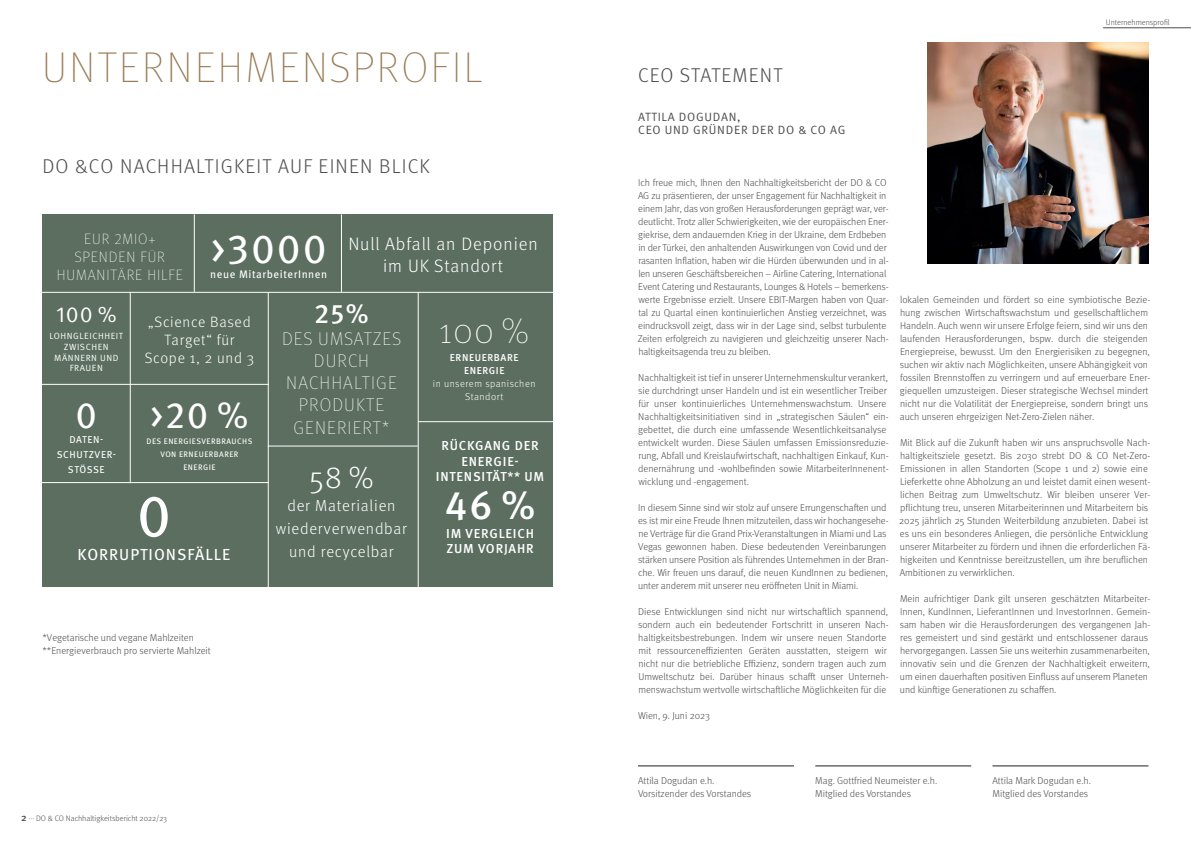
<style>
.page{position:relative;width:1191px;height:842px;background:#fff}
.page>*{position:absolute;margin:0;border:0;box-sizing:border-box;transform-origin:0 0}
.t1{font:59.2px "Meta Pro";color:#fff}
.t2{font:100 43px "Meta Pro";letter-spacing:.06em;color:#997c55}
.t3{font:41px "Meta Pro";color:#fff}
.t4{font:500 40px "Meta Pro";color:#fff}
.t5{font:37px "Meta Pro";color:#fff}
.t6{font:100 36px "Meta Pro";color:#fff}
.t7{font:300 31px "Meta Pro";color:#fff}
.t8{font:500 27px "Meta Pro";color:#fff}
.t9{font:22px "Meta Pro Norm";color:#fff}
.t10{font:300 20px "Meta Pro";letter-spacing:.06em;color:#4b4c4d}
.t11{font:100 18.5px/22.1px "Meta Pro";letter-spacing:.06em;color:#fff;text-align:center}
.t12{font:300 18px/21.6px "Meta Pro";letter-spacing:.05em;color:#fff;text-align:center}
.t13{font:300 16px/23px "Meta Pro";letter-spacing:.05em;color:#fff;text-align:center}
.t14{font:16px "Meta Pro";letter-spacing:.06em;color:#fff}
.t15{font:300 15px/18px "Meta Pro";letter-spacing:.05em;color:#fff;text-align:center}
.t16{font:100 15px/18px "Meta Pro";letter-spacing:.06em;color:#fff;text-align:center}
.t17{font:500 13px/15.6px "Meta Pro";letter-spacing:.06em;color:#fff;text-align:center}
.t18{font:12px/13px "Meta Pro Norm";letter-spacing:.06em;color:#4b4c4d}
.t19{font:11px "Meta Pro";letter-spacing:.05em;color:#fff}
.t20{font:300 10px/13px "Meta Pro";letter-spacing:-.005em;color:#4b4c4d}
.t21{font:300 10px/13px "Meta Pro";letter-spacing:.05em;color:#fff;text-align:center}
.t22{font:10px/15px "Meta Pro";letter-spacing:.06em;color:#fff;text-align:center}
.t23{font:500 10px/13px "Meta Pro";letter-spacing:.06em;color:#fff;text-align:center}
.t24{font:9px/10.8px "Meta Pro Norm";letter-spacing:.06em;color:#fff;text-align:center}
.t25{font:300 8px "Meta Pro";color:#4b4c4d}
.t26{font:8px/13px "Meta Pro";letter-spacing:.06em;color:#fff;text-align:center}
.s1{font-weight:500;font-size:10px}
</style>
<div class="page">
<hr style="left:1103px;top:28px;width:88px;height:1px;background:#4b4c4d">
<img style="left:927px;top:43px;width:221px;height:221px">
<hr style="left:815px;top:766px;width:156px;height:1px;background:#231f20">
<hr style="left:638px;top:766px;width:156px;height:1px;background:#231f20">
<hr style="left:992px;top:766px;width:156px;height:1px;background:#231f20">
<div style="left:43px;top:214px;width:510px;height:373px;background:#5b6e5f"></div>
<hr style="left:26px;top:292px;width:543px;height:1px;background:#fff">
<hr style="left:26px;top:384px;width:243px;height:1px;background:#fff">
<hr style="left:26px;top:482px;width:243px;height:1px;background:#fff">
<hr style="left:268px;top:445px;width:150px;height:1px;background:#fff">
<hr style="left:418px;top:421px;width:151px;height:1px;background:#fff">
<hr style="left:130px;top:292px;width:1px;height:191px;background:#fff">
<hr style="left:194px;top:214px;width:1px;height:78px;background:#fff">
<hr style="left:341px;top:214px;width:1px;height:78px;background:#fff">
<hr style="left:268px;top:292px;width:1px;height:307px;background:#fff">
<hr style="left:418px;top:292px;width:1px;height:307px;background:#fff">
<h2 class="t2" style="left:42px;top:37px;width:442px">UNTERNEHMENSPROFIL</h2>
<h3 class="t10" style="left:42px;top:151px;width:389px">DO &amp;CO NACHHALTIGKEIT AUF EINEN BLICK</h3>
<h3 class="t16" style="left:57px;top:229px;width:127px">EUR 2MIO+<br>SPENDEN FÜR<br>HUMANITÄRE HILFE</h3>
<h3 class="t3" style="left:211px;top:218px;width:118px">&gt;3000</h3>
<p class="t19" style="left:210px;top:266px;width:119px">neue MitarbeiterInnen</p>
<h3 class="t12" style="left:348px;top:232px;width:191px">Null Abfall an Deponien im UK Standort</h3>
<h3 class="t8" style="left:314px;top:293px;width:56px">25%</h3>
<h3 class="t11" style="left:282px;top:327px;width:120px">DES UMSATZES<br>DURCH<br>NACHHALTIGE<br>PRODUKTE<br>GENERIERT*</h3>
<h3 class="t9" style="left:56px;top:298px;width:62px">100 %</h3>
<p class="t24" style="left:50px;top:330px;width:75px">LOHNGLEICHHEIT<br>ZWISCHEN<br>MÄNNERN UND<br>FRAUEN</p>
<h3 class="t15" style="left:145px;top:312px;width:111px">„Science Based<br>Target“ für<br>Scope 1, 2 und 3</h3>
<h3 class="t6" style="left:439px;top:305px;width:91px">100 %</h3>
<p class="t23" style="left:450px;top:351px;width:70px">ERNEUERBARE<br>ENERGIE</p>
<p class="t21" style="left:433px;top:377px;width:104px">in unserem spanischen<br>Standort</p>
<h3 class="t5" style="left:150px;top:387px;width:100px">&gt;20 %</h3>
<p class="t26" style="left:160px;top:447px;width:80px">VON ERNEUERBARER<br>ENERGIE</p>
<h3 class="t5" style="left:76px;top:387px;width:23px">0</h3>
<p class="t22" style="left:57px;top:432px;width:61px">DATEN-<br>SCHUTZVER-<br>STÖSSE</p>
<p class="t26" style="left:146px;top:434px;width:107px">DES ENERGIESVERBRAUCHS</p>
<h3 class="t17" style="left:436px;top:437px;width:110px">RÜCKGANG DER<br>ENERGIE-<br>INTENSITÄT** UM</h3>
<h3 class="t4" style="left:445px;top:474px;width:92px">46 %</h3>
<h3 class="t17" style="left:446px;top:524px;width:89px;text-align:left">IM VERGLEICH<br>ZUM VORJAHR</h3>
<h3 class="t7" style="left:309px;top:455px;width:66px">58 %</h3>
<h3 class="t13" style="left:276px;top:493px;width:133px">der Materialien wiederverwendbar und recycelbar</h3>
<h1 class="t1" style="left:137px;top:470px;width:36px">0</h1>
<h3 class="t14" style="left:78px;top:542px;width:154px">KORRUPTIONSFÄLLE</h3>
<p class="t20" style="left:43px;top:630px;width:170px">*Vegetarische und vegane Mahlzeiten **Energieverbrauch pro servierte Mahlzeit</p>
<p class="t25" style="left:21px;top:812px;width:147px"><span class="s1">2</span> ··· DO &amp; CO Nachhaltigkeitsbericht 2022/23</p>
<h3 class="t10" style="left:638px;top:60px;width:146px">CEO STATEMENT</h3>
<p class="t18" style="left:638px;top:109px;width:209px">ATTILA DOGUDAN,<br>CEO UND GRÜNDER DER DO &amp; CO AG</p>
<p class="t25" style="left:1106px;top:16px;width:65px">Unternehmensprofil</p>
<p class="t20" style="left:637px;top:175px;width:252px">Ich freue mich, Ihnen den Nachhaltigkeitsbericht der DO &amp; CO AG zu präsentieren, der unser Engagement für Nachhaltigkeit in einem Jahr, das von großen Herausforderungen geprägt war, ver&shy;deutlicht . Trotz aller Schwierigkeiten, wie der europäischen Ener&shy;giekrise, dem andauernden Krieg in der Ukraine, dem Erdbeben in der Türkei, den anhaltenden Auswirkungen von Covid und der rasanten Inflation, haben wir die Hürden überwunden und in al&shy;len unseren Geschäftsbereichen – Airline Catering, International Event Catering und Restaurants, Lounges &amp; Hotels – bemerkens&shy;werte Ergebnisse erzielt . Unsere EBIT-Margen haben von Quar&shy;tal zu Quartal einen kontinuierlichen Anstieg verzeichnet, was eindrucksvoll zeigt, dass wir in der Lage sind, selbst turbulente Zeiten erfolgreich zu navigieren und gleichzeitig unserer Nach&shy;haltigkeitsagenda treu zu bleiben .</p>
<p class="t20" style="left:638px;top:370px;width:252px">Nachhaltigkeit ist tief in unserer Unternehmenskultur verankert, sie durchdringt unser Handeln und ist ein wesentlicher Treiber für unser kontinuierliches Unternehmenswachstum . Unsere Nachhaltigkeitsinitiativen sind in „strategischen Säulen“ ein&shy;gebettet, die durch eine umfassende Wesentlichkeitsanalyse entwickelt wurden . Diese Säulen umfassen Emissionsreduzie&shy;rung, Abfall und Kreislaufwirtschaft, nachhaltigen Einkauf, Kun&shy;denernährung und -wohlbefinden sowie MitarbeiterInnenent&shy;wicklung und -engagement .</p>
<p class="t20" style="left:638px;top:500px;width:252px">In diesem Sinne sind wir stolz auf unsere Errungenschaften und es ist mir eine Freude Ihnen mitzuteilen, dass wir hochangesehe&shy;ne Verträge für die Grand Prix-Veranstaltungen in Miami und Las Vegas gewonnen haben . Diese bedeutenden Vereinbarungen stärken unsere Position als führendes Unternehmen in der Bran&shy;che . Wir freuen uns darauf, die neuen KundInnen zu bedienen, unter anderem mit unserer neu eröffneten Unit in Miami .</p>
<p class="t20" style="left:638px;top:604px;width:252px">Diese Entwicklungen sind nicht nur wirtschaftlich spannend, sondern auch ein bedeutender Fortschritt in unseren Nach&shy;haltigkeitsbestrebungen . Indem wir unsere neuen Standorte mit ressourceneffizienten Geräten ausstatten, steigern wir nicht nur die betriebliche Effizienz, sondern tragen auch zum Umweltschutz bei . Darüber hinaus schafft unser Unterneh&shy;menswachstum wertvolle wirtschaftliche Möglichkeiten für die</p>
<p class="t20" style="left:638px;top:708px;width:73px">Wien, 9 . Juni 2023</p>
<p class="t20" style="left:899px;top:292px;width:252px">lokalen Gemeinden und fördert so eine symbiotische Bezie&shy;hung zwischen Wirtschaftswachstum und gesellschaftlichem Handeln . Auch wenn wir unsere Erfolge feiern, sind wir uns den laufenden Herausforderungen, bspw . durch die steigenden Energiepreise, bewusst . Um den Energierisiken zu begegnen, suchen wir aktiv nach Möglichkeiten, unsere Abhängigkeit von fossilen Brennstoffen zu verringern und auf erneuerbare Ener&shy;giequellen umzusteigen . Dieser strategische Wechsel mindert nicht nur die Volatilität der Energiepreise, sondern bringt uns auch unseren ehrgeizigen Net-Zero-Zielen näher .</p>
<p class="t20" style="left:899px;top:435px;width:253px">Mit Blick auf die Zukunft haben wir uns anspruchsvolle Nach&shy;haltigkeitsziele gesetzt . Bis 2030 strebt DO &amp; CO Net-Zero-Emissionen in allen Standorten (Scope 1 und 2) sowie eine Lieferkette ohne Abholzung an und leistet damit einen wesent&shy;lichen Beitrag zum Umweltschutz . Wir bleiben unserer Ver&shy;pflichtung treu, unseren Mitarbeiterinnen und Mitarbeitern bis 2025 jährlich 25 Stunden Weiterbildung anzubieten . Dabei ist es uns ein besonderes Anliegen, die persönliche Entwicklung unserer Mitarbeiter zu fördern und ihnen die erforderlichen Fä&shy;higkeiten und Kenntnisse bereitzustellen, um ihre beruflichen Ambitionen zu verwirklichen .</p>
<p class="t20" style="left:899px;top:591px;width:252px">Mein aufrichtiger Dank gilt unseren geschätzten Mitarbeiter-Innen, KundInnen, LieferantInnen und InvestorInnen . Gemein&shy;sam haben wir die Herausforderungen des vergangenen Jah&shy;res gemeistert und sind gestärkt und entschlossener daraus hervorgegangen . Lassen Sie uns weiterhin zusammenarbeiten, innovativ sein und die Grenzen der Nachhaltigkeit erweitern, um einen dauerhaften positiven Einfluss auf unserem Planeten und künftige Generationen zu schaffen .</p>
<p class="t20" style="left:638px;top:773px;width:115px">Attila Dogudan e .h .<br>Vorsitzender des Vorstandes</p>
<p class="t20" style="left:815px;top:773px;width:123px">Mag . Gottfried Neumeister e .h .<br>Mitglied des Vorstandes</p>
<p class="t20" style="left:992px;top:773px;width:100px">Attila Mark Dogudan e .h .<br>Mitglied des Vorstandes</p>
</div>
